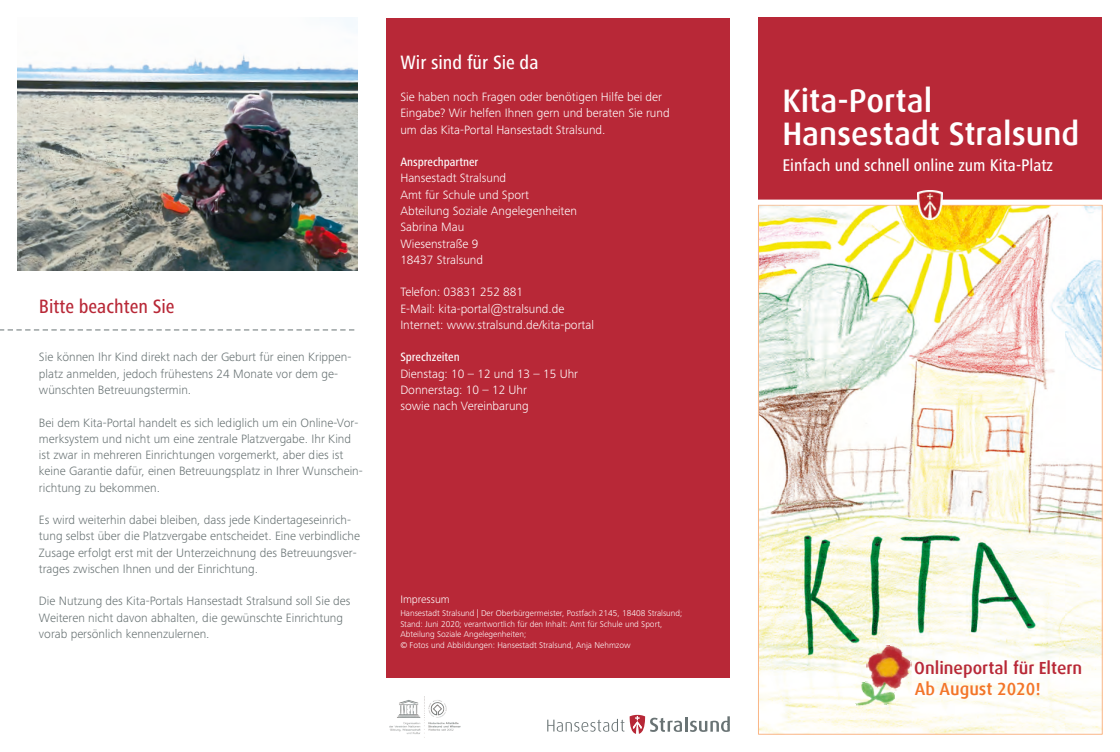
<style>
.page{position:relative;width:1120px;height:752px;background:#fff}
.page>*{position:absolute;margin:0;border:0;box-sizing:border-box;transform-origin:0 0}
.t1{font:500 32.5px/32.9px "Dax Offc";color:#fff}
.t2{font:500 condensed 20px "Frutiger Next Pro";color:#b82837}
.t3{font:500 condensed 20px "Frutiger Next Pro";color:#fff}
.t4{font:500 condensed 17.5px "Frutiger Next Pro";color:#fff}
.t5{font:500 17.5px "Dax Offc";color:#b82837}
.t6{font:500 17.5px "Dax Offc";color:#f37529}
.t7{font:300 12.5px/16.2px "Frutiger Next Pro";color:#697374}
.t8{font:300 12.5px/16.2px "Frutiger Next Pro";color:#fff}
.t9{font:500 condensed 12.5px "Frutiger Next Pro";color:#fff}
.t10{font:300 11.25px "Frutiger Next Pro";color:#fff}
.t11{font:300 8.75px/10.5px "Frutiger Next Pro";color:#fff}
</style>
<div class="page">
<div style="left:386px;top:18px;width:344px;height:659px;background:#b82837"></div>
<img style="left:760px;top:207px;width:340px;height:525px">
<div style="left:758px;top:18px;width:344px;height:184px;background:#b82837"></div>
<svg style="left:547px;top:714px;width:183px;height:19px"></svg>
<div style="left:757px;top:199px;width:343px;height:5px;background:#fff"></div>
<img style="left:918px;top:190px;width:25px;height:29px">
<img style="left:863px;top:642px;width:50px;height:51px">
<img style="left:852px;top:677px;width:43px;height:31px">
<img style="left:390px;top:696px;width:70px;height:38px">
<svg style="left:0;top:329px;width:355px;height:1px"></svg>
<img style="left:18px;top:18px;width:340px;height:252px">
<h2 class="t2" style="left:39px;top:298px;width:137px">Bitte beachten Sie</h2>
<p class="t7" style="left:39px;top:350px;width:314px">Sie können Ihr Kind direkt nach der Geburt für einen Krippen&shy;platz anmelden, jedoch frühestens 24 Monate vor dem ge&shy;wünschten Betreuungstermin.</p>
<p class="t7" style="left:39px;top:415px;width:325px">Bei dem Kita-Portal handelt es sich lediglich um ein Online-Vor&shy;merksystem und nicht um eine zentrale Platzvergabe. Ihr Kind ist zwar in mehreren Einrichtungen vorgemerkt, aber dies ist keine Garantie dafür, einen Betreuungsplatz in Ihrer Wunschein&shy;richtung zu bekommen.</p>
<p class="t7" style="left:39px;top:513px;width:322px">Es wird weiterhin dabei bleiben, dass jede Kindertageseinrich&shy;tung selbst über die Platzvergabe entscheidet. Eine verbindliche Zusage erfolgt erst mit der Unterzeichnung des Betreuungsver&shy;trages zwischen Ihnen und der Einrichtung.</p>
<p class="t7" style="left:39px;top:594px;width:313px">Die Nutzung des Kita-Portals Hansestadt Stralsund soll Sie des<br>Weiteren nicht davon abhalten, die gewünschte Einrichtung vorab persönlich kennenzulernen.</p>
<h2 class="t3" style="left:400px;top:54px;width:140px">Wir sind für Sie da</h2>
<p class="t8" style="left:400px;top:90px;width:271px">Sie haben noch Fragen oder benötigen Hilfe bei der<br>Eingabe? Wir helfen Ihnen gern und beraten Sie rund um das Kita-Portal Hansestadt Stralsund.</p>
<p class="t9" style="left:400px;top:157px;width:80px">Ansprechpartner</p>
<p class="t8" style="left:400px;top:171px;width:178px">Hansestadt Stralsund<br>Amt für Schule und Sport<br>Abteilung Soziale Angelegenheiten<br>Sabrina Mau<br>Wiesenstraße 9<br>18437 Stralsund</p>
<p class="t8" style="left:400px;top:285px;width:195px">Telefon: 03831 252 881<br>E-Mail: kita-portal@stralsund.de<br>Internet: www.stralsund.de/kita-portal</p>
<p class="t9" style="left:400px;top:352px;width:61px">Sprechzeiten</p>
<p class="t8" style="left:400px;top:366px;width:179px">Dienstag: 10 – 12 und 13 – 15 Uhr<br>Donnerstag: 10 – 12 Uhr<br>sowie nach Vereinbarung</p>
<p class="t10" style="left:400px;top:594px;width:51px">Impressum</p>
<p class="t11" style="left:400px;top:609px;width:283px">Hansestadt Stralsund | Der Oberbürgermeister, Postfach 2145, 18408 Stralsund; Stand: Juni 2020; verantwortlich für den Inhalt: Amt für Schule und Sport, Abteilung Soziale Angelegenheiten;<br>© Fotos und Abbildungen: Hansestadt Stralsund, Anja Nehmzow</p>
<h1 class="t1" style="left:782px;top:87px;width:299px">Kita-Portal<br>Hansestadt Stralsund</h1>
<h3 class="t4" style="left:782px;top:158px;width:272px">Einfach und schnell online zum Kita-Platz</h3>
<h3 class="t5" style="left:914px;top:660px;width:169px">Onlineportal für Eltern</h3>
<h3 class="t6" style="left:915px;top:680px;width:127px">Ab August 2020!</h3>
</div>
